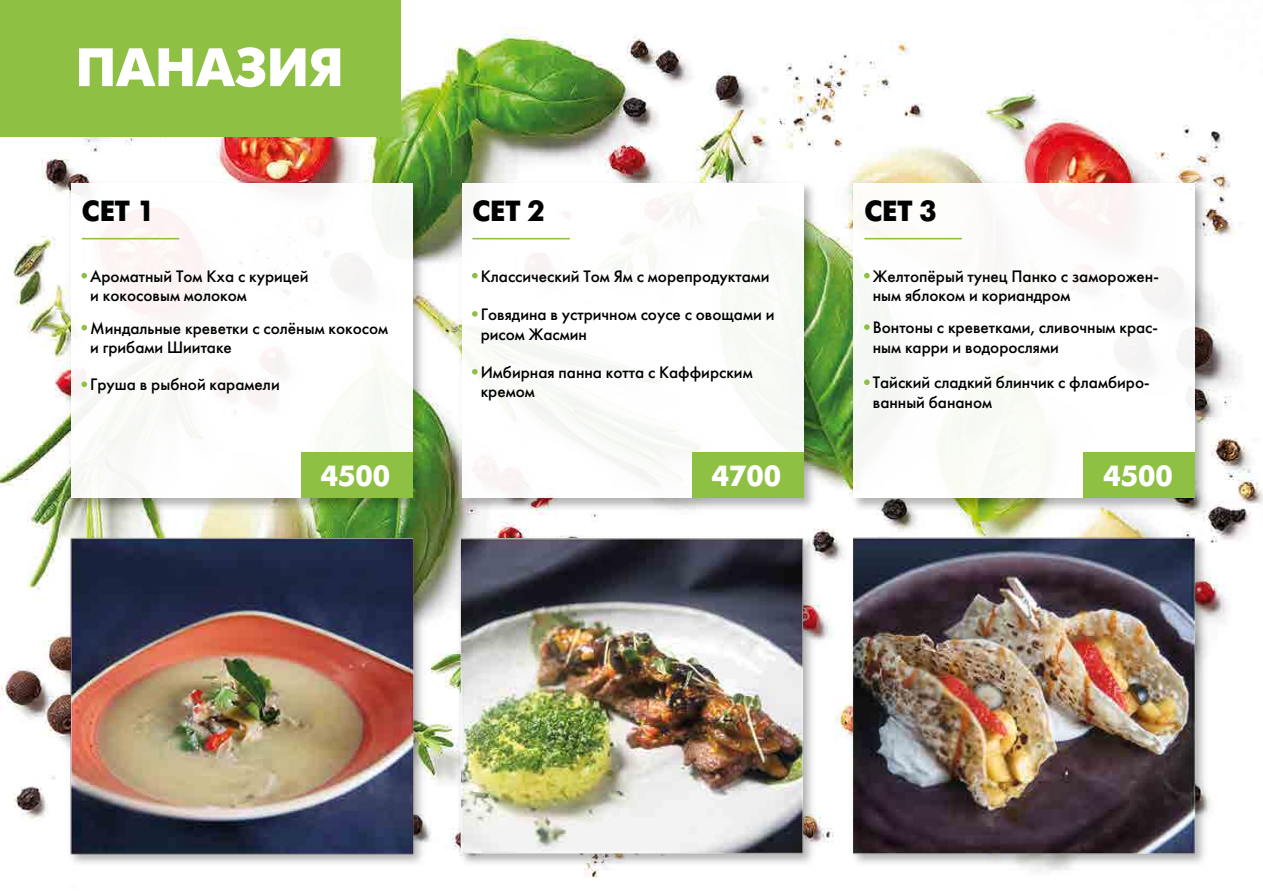
<style>
.page{position:relative;width:1263px;height:893px;background:#fff}
.page>*{position:absolute;margin:0;border:0;box-sizing:border-box;transform-origin:0 0}
.t1{font:700 54px "Futura Futuris C";color:#fff}
.t2{font:700 29.1px "Futura Futuris C";color:#000101}
.t3{font:700 29.1px "Futura Futuris C";color:#fff}
.t4{font:16.5px/19.8px "Futura Futuris C";color:#000101}
</style>
<div class="page">
<img style="left:0;top:27px;width:1263px;height:851px">
<div style="left:0;top:0;width:401px;height:136px;background:#8ec043"></div>
<img style="left:65px;top:178px;width:364px;height:336px">
<div style="left:71px;top:184px;width:341px;height:314px;background:#fff"></div>
<img style="left:456px;top:178px;width:364px;height:336px">
<div style="left:462px;top:184px;width:341px;height:314px;background:#fff"></div>
<img style="left:847px;top:178px;width:364px;height:336px">
<div style="left:853px;top:184px;width:341px;height:314px;background:#fff"></div>
<hr style="left:82px;top:238px;width:97px;height:1px;background:#8ec044">
<svg style="left:81px;top:273px;width:6px;height:5px"></svg>
<svg style="left:81px;top:325px;width:6px;height:5px"></svg>
<svg style="left:81px;top:381px;width:6px;height:6px"></svg>
<div style="left:301px;top:453px;width:111px;height:45px;background:#8ec043"></div>
<hr style="left:472px;top:238px;width:98px;height:1px;background:#8ec044">
<svg style="left:472px;top:273px;width:6px;height:5px"></svg>
<svg style="left:472px;top:311px;width:6px;height:6px"></svg>
<svg style="left:472px;top:369px;width:6px;height:6px"></svg>
<div style="left:692px;top:453px;width:111px;height:45px;background:#8ec043"></div>
<hr style="left:864px;top:238px;width:98px;height:1px;background:#8ec044">
<svg style="left:864px;top:273px;width:6px;height:5px"></svg>
<svg style="left:864px;top:324px;width:6px;height:6px"></svg>
<svg style="left:864px;top:379px;width:6px;height:6px"></svg>
<div style="left:1084px;top:453px;width:111px;height:45px;background:#8ec043"></div>
<img style="left:65px;top:533px;width:364px;height:336px">
<img style="left:455px;top:860px;width:364px;height:9px">
<img style="left:847px;top:859px;width:364px;height:10px">
<img style="left:0;top:534px;width:488px;height:329px">
<img style="left:395px;top:532px;width:492px;height:328px">
<img style="left:758px;top:533px;width:490px;height:326px">
<h1 class="t1" style="left:76px;top:37px;width:270px">ПАНАЗИЯ</h1>
<h2 class="t2" style="left:82px;top:194px;width:74px">CET 1</h2>
<h2 class="t2" style="left:472px;top:194px;width:74px">CET 2</h2>
<h2 class="t2" style="left:864px;top:194px;width:74px">CET 3</h2>
<p class="t4" style="left:90px;top:266px;width:220px">Ароматный Том Кха с курицей и кокосовым молоком</p>
<p class="t4" style="left:90px;top:318px;width:300px">Миндальные креветки с солёным кокосом и грибами Шиитаке</p>
<p class="t4" style="left:90px;top:375px;width:191px">Груша в рыбной карамели</p>
<p class="t4" style="left:481px;top:266px;width:290px">Классический Том Ям с морепродуктами</p>
<p class="t4" style="left:481px;top:304px;width:295px">Говядина в устричном соусе с овощами и рисом Жасмин</p>
<p class="t4" style="left:481px;top:362px;width:273px">Имбирная панна котта с Каффирским кремом</p>
<p class="t4" style="left:873px;top:266px;width:288px">Желтопёрый тунец Панко с заморожен&shy;ным яблоком и кориандром</p>
<p class="t4" style="left:873px;top:317px;width:287px">Вонтоны с креветками, сливочным крас&shy;ным карри и водорослями</p>
<p class="t4" style="left:873px;top:373px;width:278px">Тайский сладкий блинчик с фламбиро&shy;ванный бананом</p>
<h2 class="t3" style="left:321px;top:460px;width:71px">4500</h2>
<h2 class="t3" style="left:712px;top:460px;width:71px">4700</h2>
<h2 class="t3" style="left:1103px;top:460px;width:71px">4500</h2>
</div>
